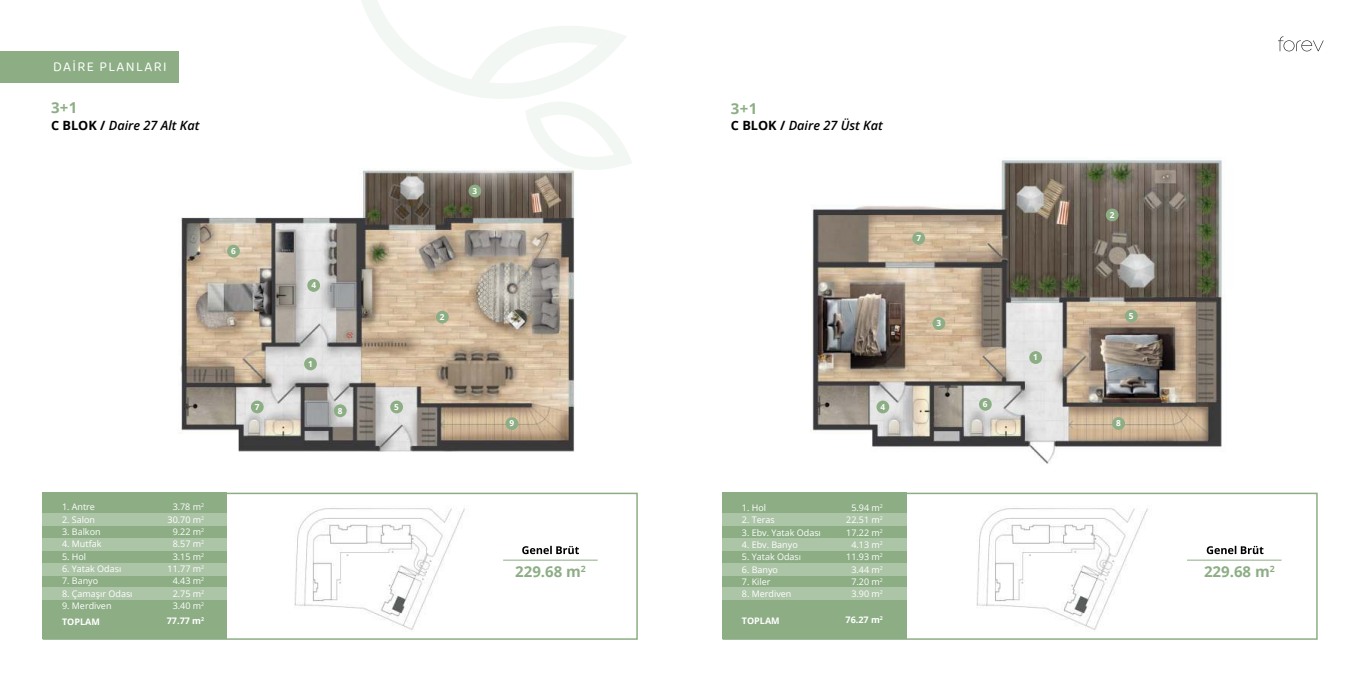
<style>
.page{position:relative;width:1361px;height:681px;background:#fff}
.page>*{position:absolute;margin:0;border:0;box-sizing:border-box;transform-origin:0 0}
.t1{font:700 15px "Open Sans";color:#8dae85}
.t2{font:13.5px "Baloo Bhai 2";letter-spacing:.1em;color:#fff}
.t3{font:italic 12.75px "Open Sans";color:#000}
.t4{font:9px/12.3px "Open Sans";color:#fff;text-align:center}
.t5{font:700 9px "Open Sans";color:#fff}
.t6{font:700 8.25px "Open Sans";color:#fff}
.s1{font-weight:700;font-style:normal}
</style>
<div class="page">
<svg style="left:1278px;top:36px;width:45px;height:15px"></svg>
<div style="left:43px;top:492px;width:595px;height:147px;border:2px solid #8dae85"></div>
<div style="left:722px;top:492px;width:595px;height:147px;border:2px solid #8dae85"></div>
<hr style="left:503px;top:559px;width:95px;height:1px;background:#8dae85">
<hr style="left:1187px;top:559px;width:94px;height:1px;background:#8dae85">
<img style="left:294px;top:508px;width:171px;height:122px">
<img style="left:976px;top:508px;width:172px;height:122px">
<img style="left:180px;top:173px;width:395px;height:279px">
<img style="left:810px;top:160px;width:412px;height:304px">
<div style="left:43px;top:492px;width:184px;height:146px;background:#8dae85"></div>
<div style="left:722px;top:492px;width:185px;height:146px;background:#8dae85"></div>
<div style="left:43px;top:513px;width:184px;height:13px;background:#adc5a7"></div>
<div style="left:722px;top:513px;width:185px;height:13px;background:#adc5a7"></div>
<div style="left:43px;top:537px;width:184px;height:13px;background:#adc5a7"></div>
<div style="left:722px;top:537px;width:185px;height:13px;background:#adc5a7"></div>
<div style="left:43px;top:562px;width:184px;height:13px;background:#adc5a7"></div>
<div style="left:722px;top:562px;width:185px;height:13px;background:#adc5a7"></div>
<div style="left:43px;top:587px;width:184px;height:13px;background:#adc5a7"></div>
<div style="left:722px;top:587px;width:185px;height:13px;background:#adc5a7"></div>
<svg style="left:361px;top:0;width:271px;height:173px"></svg>
<div style="left:0;top:51px;width:179px;height:32px;background:#8dae85"></div>
<svg style="left:522px;top:545px;width:57px;height:9px"></svg>
<svg style="left:1206px;top:545px;width:57px;height:9px"></svg>
<div style="left:304px;top:357px;width:13px;height:13px;background:#8dae85;border-radius:50%"></div>
<div style="left:1029px;top:351px;width:13px;height:13px;background:#8dae85;border-radius:50%"></div>
<div style="left:436px;top:310px;width:13px;height:13px;background:#8dae85;border-radius:50%"></div>
<div style="left:1106px;top:208px;width:12px;height:13px;background:#8dae85;border-radius:50%"></div>
<div style="left:468px;top:184px;width:13px;height:13px;background:#8dae85;border-radius:50%"></div>
<div style="left:932px;top:317px;width:13px;height:13px;background:#8dae85;border-radius:50%"></div>
<div style="left:307px;top:279px;width:13px;height:13px;background:#8dae85;border-radius:50%"></div>
<div style="left:876px;top:400px;width:13px;height:13px;background:#8dae85;border-radius:50%"></div>
<div style="left:390px;top:400px;width:13px;height:13px;background:#8dae85;border-radius:50%"></div>
<div style="left:1125px;top:309px;width:12px;height:13px;background:#8dae85;border-radius:50%"></div>
<div style="left:227px;top:244px;width:13px;height:13px;background:#8dae85;border-radius:50%"></div>
<div style="left:979px;top:398px;width:12px;height:12px;background:#8dae85;border-radius:50%"></div>
<div style="left:251px;top:400px;width:13px;height:13px;background:#8dae85;border-radius:50%"></div>
<div style="left:912px;top:232px;width:13px;height:12px;background:#8dae85;border-radius:50%"></div>
<div style="left:334px;top:404px;width:13px;height:13px;background:#8dae85;border-radius:50%"></div>
<div style="left:1112px;top:417px;width:13px;height:13px;background:#8dae85;border-radius:50%"></div>
<div style="left:505px;top:417px;width:13px;height:13px;background:#8dae85;border-radius:50%"></div>
<h2 class="t2" style="left:53px;top:57px;width:115px">DAİRE PLANLARI</h2>
<h1 class="t1" style="left:51px;top:99px;width:28px">3+1</h1>
<h3 class="t3" style="left:51px;top:118px;width:150px"><span class="s1">C BLOK /</span> Daire 27 Alt Kat</h3>
<p class="t6" style="left:231px;top:246px;width:6px">6</p>
<p class="t4" style="left:62px;top:500px;width:35px">1. Antre</p>
<p class="t4" style="left:62px;top:513px;width:34px">2. Salon</p>
<p class="t4" style="left:62px;top:525px;width:40px">3. Balkon</p>
<p class="t4" style="left:62px;top:537px;width:41px">4. Mutfak</p>
<p class="t4" style="left:62px;top:549px;width:26px">5. Hol</p>
<p class="t4" style="left:62px;top:562px;width:61px">6. Yatak Odası</p>
<p class="t4" style="left:62px;top:574px;width:38px">7. Banyo</p>
<p class="t4" style="left:62px;top:586px;width:72px">8. Çamaşır Odası</p>
<p class="t4" style="left:62px;top:599px;width:51px">9. Merdiven</p>
<p class="t5" style="left:62px;top:616px;width:39px">TOPLAM</p>
<p class="t4" style="left:167px;top:500px;width:38px">3.78 m<sup>2<br></sup>30.70 m<sup>2<br></sup>9.22 m<sup>2<br></sup>8.57 m<sup>2<br></sup>3.15 m<sup>2<br></sup>11.77 m<sup>2<br></sup>4.43 m<sup>2<br></sup>2.75 m<sup>2<br></sup>3.40 m<sup>2</sup></p>
<p class="t5" style="left:167px;top:614px;width:39px">77.77 m<sup>2</sup></p>
<p class="t6" style="left:255px;top:402px;width:6px">7</p>
<p class="t6" style="left:311px;top:280px;width:6px">4</p>
<p class="t6" style="left:308px;top:359px;width:6px">1</p>
<p class="t6" style="left:338px;top:406px;width:6px">8</p>
<p class="t6" style="left:472px;top:186px;width:6px">3</p>
<h1 class="t1" style="left:731px;top:100px;width:28px">3+1</h1>
<h3 class="t3" style="left:731px;top:118px;width:153px"><span class="s1">C BLOK /</span> Daire 27 Üst Kat</h3>
<p class="t6" style="left:916px;top:233px;width:6px">7</p>
<p class="t6" style="left:1110px;top:210px;width:6px">2</p>
<p class="t6" style="left:440px;top:312px;width:6px">2</p>
<p class="t6" style="left:936px;top:318px;width:6px">3</p>
<p class="t6" style="left:1033px;top:352px;width:6px">1</p>
<p class="t6" style="left:1129px;top:311px;width:6px">5</p>
<p class="t6" style="left:394px;top:402px;width:6px">5</p>
<p class="t6" style="left:880px;top:402px;width:6px">4</p>
<p class="t6" style="left:983px;top:399px;width:6px">6</p>
<p class="t6" style="left:509px;top:418px;width:6px">9</p>
<p class="t6" style="left:1116px;top:418px;width:6px">8</p>
<h1 class="t1" style="left:515px;top:560px;width:72px">229.68 m<sup>2</sup></h1>
<p class="t4" style="left:742px;top:501px;width:26px">1. Hol</p>
<p class="t4" style="left:742px;top:513px;width:34px">2. Teras</p>
<p class="t4" style="left:742px;top:525px;width:80px">3. Ebv. Yatak Odası</p>
<p class="t4" style="left:742px;top:538px;width:57px">4. Ebv. Banyo</p>
<p class="t4" style="left:742px;top:550px;width:61px">5. Yatak Odası</p>
<p class="t4" style="left:742px;top:562px;width:38px">6. Banyo</p>
<p class="t4" style="left:742px;top:575px;width:30px">7. Kiler</p>
<p class="t4" style="left:742px;top:587px;width:51px">8. Merdiven</p>
<p class="t5" style="left:742px;top:615px;width:39px">TOPLAM</p>
<p class="t4" style="left:846px;top:501px;width:38px">5.94 m<sup>2<br></sup>22.51 m<sup>2<br></sup>17.22 m<sup>2<br></sup>4.13 m<sup>2<br></sup>11.93 m<sup>2<br></sup>3.44 m<sup>2<br></sup>7.20 m<sup>2<br></sup>3.90 m<sup>2</sup></p>
<p class="t5" style="left:845px;top:613px;width:39px">76.27 m<sup>2</sup></p>
<h1 class="t1" style="left:1204px;top:560px;width:72px">229.68 m<sup>2</sup></h1>
</div>
